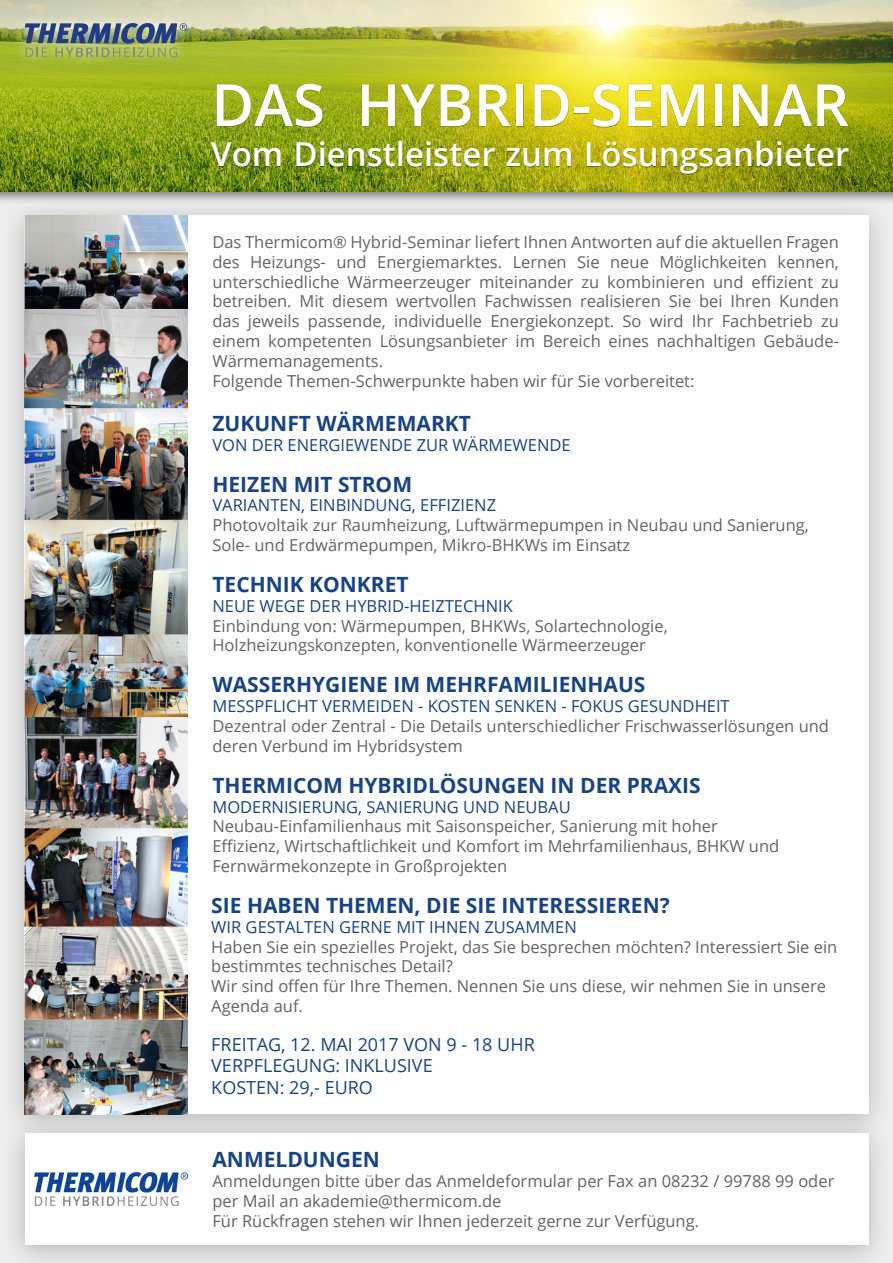
<style>
.page{position:relative;width:893px;height:1263px;background:#fff}
.page>*{position:absolute;margin:0;border:0;box-sizing:border-box;transform-origin:0 0}
.t1{font:600 58.5px "Open Sans";color:#fff}
.t2{font:600 33px "Open Sans";color:#fff}
.t3{font:700 21px "Open Sans";color:#184385}
.t4{font:18px "Open Sans";color:#184385}
.t5{font:16.5px/19.8px "Open Sans";color:#646363}
.t6{font:16.5px "Open Sans";color:#184385}
</style>
<div class="page">
<div style="left:0;top:0;width:893px;height:205px;background:#000;opacity:.47"></div>
<img style="left:0;top:0;width:893px;height:191px">
<div style="left:1px;top:196px;width:891px;height:946px;background:#000;opacity:.23"></div>
<div style="left:25px;top:216px;width:843px;height:898px;background:#fff"></div>
<img style="left:25px;top:216px;width:162px;height:898px">
<div style="left:211px;top:84px;width:638px;height:91px;background:#000;opacity:.38"></div>
<div style="left:15px;top:13px;width:182px;height:55px;background:#fff;opacity:.84"></div>
<img style="left:25px;top:23px;width:162px;height:34px">
<div style="left:1px;top:1114px;width:891px;height:149px;background:#000;opacity:.23"></div>
<div style="left:25px;top:1133px;width:843px;height:112px;background:#fff"></div>
<img style="left:34px;top:1173px;width:153px;height:32px">
<p class="t1" style="left:211px;top:65px;width:639px">DAS HYBRID-SEMINAR</p>
<p class="t2" style="left:211px;top:131px;width:639px">Vom Dienstleister zum Lösungsanbieter</p>
<p class="t5" style="left:212px;top:232px;width:628px;text-align:justify">Das Thermicom® Hybrid-Seminar liefert Ihnen Antworten auf die aktuellen Fragen des Heizungs- und Energiemarktes. Lernen Sie neue Möglichkeiten kennen, unterschiedliche Wärmeerzeuger miteinander zu kombinieren und effizient zu betreiben. Mit diesem wertvollen Fachwissen realisieren Sie bei Ihren Kunden das jeweils passende, individuelle Energiekonzept. So wird Ihr Fachbetrieb zu einem kompetenten Lösungsanbieter im Bereich eines nachhaltigen Gebäude-Wärmemanagements.</p>
<p class="t5" style="left:212px;top:370px;width:484px">Folgende Themen-Schwerpunkte haben wir für Sie vorbereitet:</p>
<p class="t3" style="left:212px;top:408px;width:260px">ZUKUNFT WÄRMEMARKT</p>
<p class="t6" style="left:212px;top:433px;width:360px">VON DER ENERGIEWENDE ZUR WÄRMEWENDE</p>
<p class="t3" style="left:212px;top:469px;width:201px">HEIZEN MIT STROM</p>
<p class="t6" style="left:212px;top:494px;width:285px">VARIANTEN, EINBINDUNG, EFFIZIENZ</p>
<p class="t5" style="left:212px;top:515px;width:598px">Photovoltaik zur Raumheizung, Luftwärmepumpen in Neubau und Sanierung,<br>Sole- und Erdwärmepumpen, Mikro-BHKWs im Einsatz</p>
<p class="t3" style="left:212px;top:569px;width:198px">TECHNIK KONKRET</p>
<p class="t6" style="left:212px;top:594px;width:302px">NEUE WEGE DER HYBRID-HEIZTECHNIK</p>
<p class="t5" style="left:212px;top:615px;width:457px">Einbindung von: Wärmepumpen, BHKWs, Solartechnologie,<br>Holzheizungskonzepten, konventionelle Wärmeerzeuger</p>
<p class="t3" style="left:212px;top:670px;width:435px">WASSERHYGIENE IM MEHRFAMILIENHAUS</p>
<p class="t6" style="left:212px;top:695px;width:519px">MESSPFLICHT VERMEIDEN - KOSTEN SENKEN - FOKUS GESUNDHEIT</p>
<p class="t5" style="left:212px;top:716px;width:618px">Dezentral oder Zentral - Die Details unterschiedlicher Frischwasserlösungen und deren Verbund im Hybridsystem</p>
<p class="t3" style="left:212px;top:770px;width:490px">THERMICOM HYBRIDLÖSUNGEN IN DER PRAXIS</p>
<p class="t6" style="left:212px;top:795px;width:360px">MODERNISIERUNG, SANIERUNG UND NEUBAU</p>
<p class="t5" style="left:212px;top:816px;width:568px">Neubau-Einfamilienhaus mit Saisonspeicher, Sanierung mit hoher<br>Effizienz, Wirtschaftlichkeit und Komfort im Mehrfamilienhaus, BHKW und<br>Fernwärmekonzepte in Großprojekten</p>
<p class="t3" style="left:211px;top:891px;width:460px">SIE HABEN THEMEN, DIE SIE INTERESSIEREN?</p>
<p class="t6" style="left:211px;top:915px;width:367px">WIR GESTALTEN GERNE MIT IHNEN ZUSAMMEN</p>
<p class="t5" style="left:211px;top:936px;width:628px">Haben Sie ein spezielles Projekt, das Sie besprechen möchten? Interessiert Sie ein bestimmtes technisches Detail?</p>
<p class="t5" style="left:211px;top:976px;width:616px">Wir sind offen für Ihre Themen. Nennen Sie uns diese, wir nehmen Sie in unsere<br>Agenda auf.</p>
<p class="t4" style="left:211px;top:1032px;width:325px">FREITAG, 12. MAI 2017 VON 9 - 18 UHR</p>
<p class="t4" style="left:211px;top:1053px;width:223px">VERPFLEGUNG: INKLUSIVE</p>
<p class="t4" style="left:211px;top:1075px;width:163px">KOSTEN: 29,- EURO</p>
<p class="t3" style="left:212px;top:1145px;width:169px">ANMELDUNGEN</p>
<p class="t5" style="left:212px;top:1171px;width:623px">Anmeldungen bitte über das Anmeldeformular per Fax an 08232 / 99788 99 oder per Mail an akademie@thermicom.de</p>
<p class="t5" style="left:212px;top:1210px;width:488px">Für Rückfragen stehen wir Ihnen jederzeit gerne zur Verfügung.</p>
</div>
